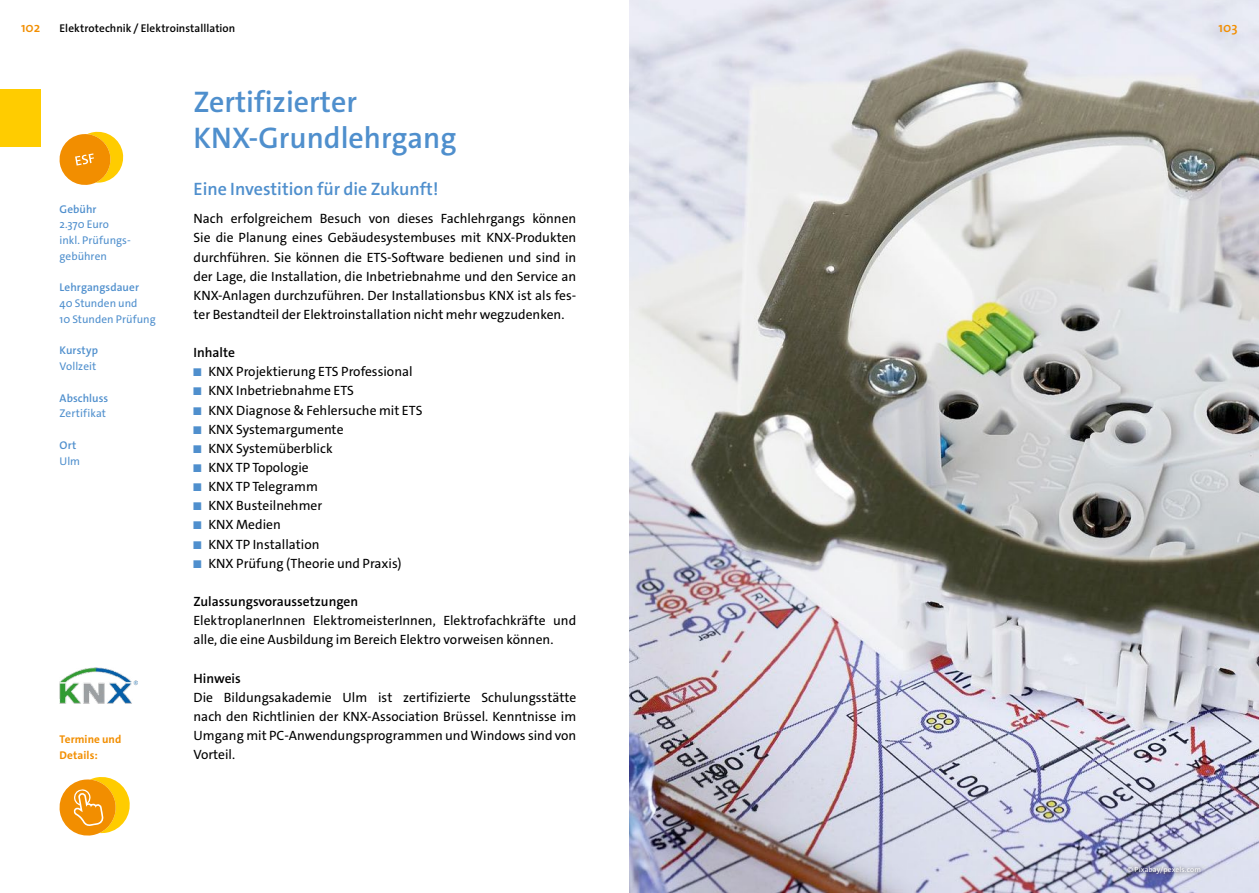
<style>
.page{position:relative;width:1259px;height:893px;background:#fff}
.page>*{position:absolute;margin:0;border:0;box-sizing:border-box;transform-origin:0 0}
.t1{font:600 30px/36px "The Sans C4 s";color:#4f8fcd}
.t2{font:600 18px "The Sans C4 s";color:#4f8fcd}
.t3{font:13.5px/19.2px "The Sans C4 s";color:#000;text-align:justify}
.t4{font:600 13.5px "The Sans C4 s";color:#000}
.t5{font:600 13.5px "The Sans C4 s";color:#f28e00}
.t6{font:11.25px/15.8px "The Sans C4 s";letter-spacing:.005em;color:#4f8fcd}
.t7{font:600 11.25px "The Sans C4 s";letter-spacing:.01em;color:#4f8fcd}
.t8{font:600 11.25px "The Sans C4 s";letter-spacing:.005em;color:#000}
.t9{font:700 11.25px/15.8px "The Sans";letter-spacing:.01em;color:#f28e00}
.t10{font:7.5px "The Sans C4 s";letter-spacing:.015em;color:#fff}
.s1{font-size:11.4px;color:#4f8fcd}
</style>
<div class="page">
<div style="left:0;top:89px;width:40px;height:58px;background:#fc0"></div>
<img style="left:629px;top:0;width:630px;height:893px">
<img style="left:59px;top:668px;width:78px;height:35px">
<svg style="left:59px;top:131px;width:65px;height:54px"></svg>
<svg style="left:59px;top:777px;width:71px;height:59px"></svg>
<div style="left:1123px;top:861px;width:81px;height:17px;background:#000;opacity:.75"></div>
<p class="t8" style="left:60px;top:21px;width:177px">Elektrotechnik / Elektroinstalllation</p>
<p class="t5" style="left:21px;top:19px;width:21px">102</p>
<p class="t5" style="left:1218px;top:19px;width:21px">103</p>
<p class="t7" style="left:60px;top:202px;width:38px">Gebühr</p>
<p class="t6" style="left:60px;top:217px;width:73px">2.370 Euro inkl. Prüfungs&shy;gebühren</p>
<p class="t7" style="left:60px;top:280px;width:81px">Lehrgangsdauer</p>
<p class="t6" style="left:60px;top:295px;width:98px">40 Stunden und<br>10 Stunden Prüfung</p>
<p class="t7" style="left:60px;top:343px;width:40px">Kurstyp</p>
<p class="t6" style="left:60px;top:358px;width:38px">Vollzeit</p>
<p class="t7" style="left:60px;top:391px;width:50px">Abschluss</p>
<p class="t6" style="left:60px;top:406px;width:48px">Zertifikat</p>
<p class="t7" style="left:60px;top:438px;width:18px">Ort</p>
<p class="t6" style="left:60px;top:453px;width:22px">Ulm</p>
<p class="t9" style="left:60px;top:732px;width:63px">Termine und<br>Details:</p>
<h1 class="t1" style="left:193px;top:84px;width:264px">Zertifizierter<br>KNX-Grundlehrgang</h1>
<h2 class="t2" style="left:193px;top:177px;width:247px">Eine Investition für die Zukunft!</h2>
<p class="t3" style="left:193px;top:209px;width:384px">Nach erfolgreichem Besuch von dieses Fachlehrgangs können Sie die Planung eines Gebäudesystembuses mit KNX-Produkten durchführen. Sie können die ETS-Software bedienen und sind in der Lage, die Installation, die Inbetriebnahme und den Service an KNX-Anlagen durchzuführen. Der Installationsbus KNX ist als fes&shy;ter Bestandteil der Elektroinstallation nicht mehr wegzudenken.</p>
<p class="t4" style="left:193px;top:344px;width:43px">Inhalte</p>
<p class="t3" style="left:193px;top:362px;width:221px"><span class="s1">■</span> KNX Projektierung ETS Professional</p>
<p class="t3" style="left:193px;top:381px;width:162px"><span class="s1">■</span> KNX Inbetriebnahme ETS</p>
<p class="t3" style="left:193px;top:401px;width:230px"><span class="s1">■</span> KNX Diagnose &amp; Fehlersuche mit ETS</p>
<p class="t3" style="left:193px;top:420px;width:151px"><span class="s1">■</span> KNX Systemargumente</p>
<p class="t3" style="left:193px;top:439px;width:141px"><span class="s1">■</span> KNX Systemüberblick</p>
<p class="t3" style="left:193px;top:458px;width:117px"><span class="s1">■</span> KNX TP Topologie</p>
<p class="t3" style="left:193px;top:477px;width:126px"><span class="s1">■</span> KNX TP Telegramm</p>
<p class="t3" style="left:193px;top:496px;width:130px"><span class="s1">■</span> KNX Busteilnehmer</p>
<p class="t3" style="left:193px;top:515px;width:89px"><span class="s1">■</span> KNX Medien</p>
<p class="t3" style="left:193px;top:534px;width:127px"><span class="s1">■</span> KNX TP Installation</p>
<p class="t3" style="left:193px;top:554px;width:210px"><span class="s1">■</span> KNX Prüfung (Theorie und Praxis)</p>
<p class="t4" style="left:193px;top:593px;width:166px">Zulassungsvoraussetzungen</p>
<p class="t3" style="left:193px;top:611px;width:384px">ElektroplanerInnen ElektromeisterInnen, Elektrofachkräfte und alle, die eine Ausbildung im Bereich Elektro vorweisen können.</p>
<p class="t4" style="left:193px;top:669px;width:49px">Hinweis</p>
<p class="t3" style="left:193px;top:688px;width:384px">Die Bildungsakademie Ulm ist zertifizierte Schulungsstätte nach den Richtlinien der KNX-Association Brüssel. Kenntnisse im Umgang mit PC-Anwendungsprogrammen und Windows sind von Vorteil.</p>
<p class="t10" style="left:1127px;top:864px;width:75px">© Pixabay/pexels.com</p>
</div>
